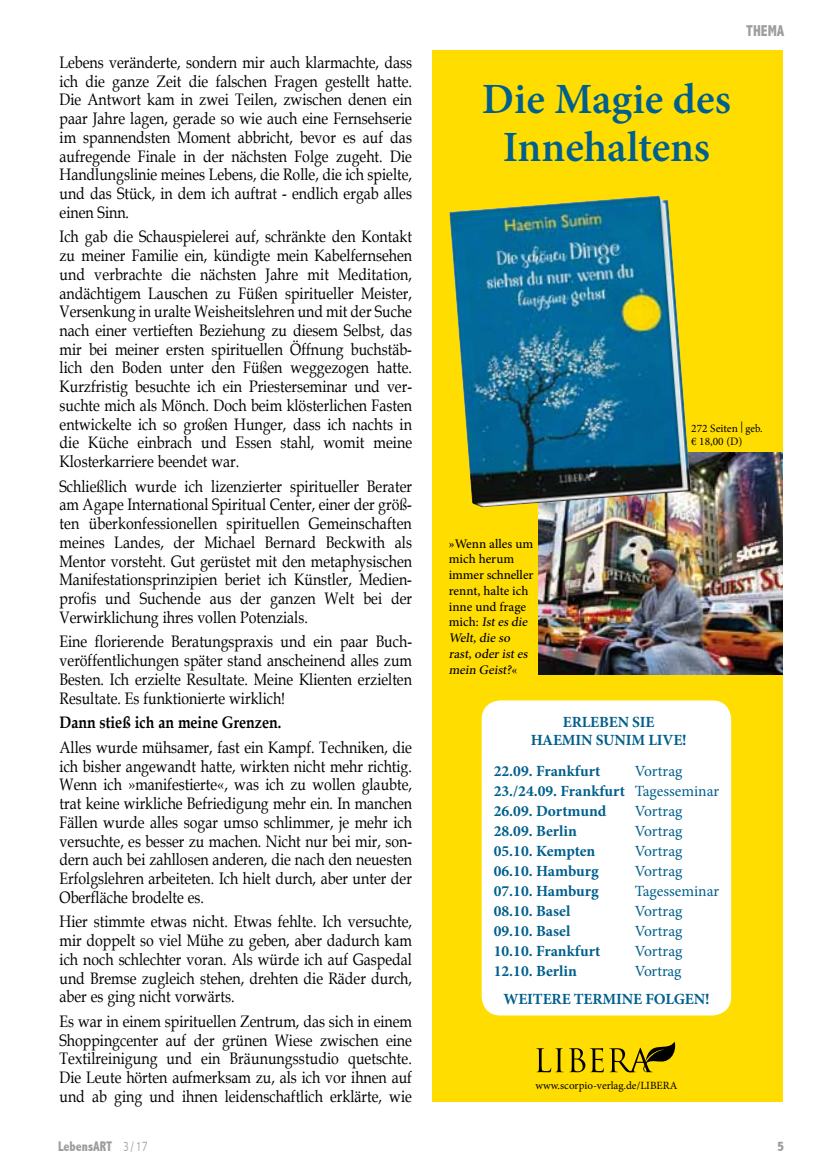
<style>
.page{position:relative;width:834px;height:1166px;background:#fff}
.page>*{position:absolute;margin:0;border:0;box-sizing:border-box;transform-origin:0 0}
.t1{font:600 43.23px/47.6px "Minion Pro";color:#005f8c;text-align:center}
.t2{font:16.62px/18.7px "Book Antiqua";color:#000;text-align:justify;scale:.85 1}
.t3{font:700 16.62px "Book Antiqua";color:#000;scale:.85 1}
.t4{font:800 condensed 15.75px "Abadi";color:#9c9e9f;scale:.92 1}
.t5{font:700 15.58px/19.9px "Minion Pro";letter-spacing:-.005em;color:#005f8c}
.t6{font:15.58px/19.9px "Minion Pro";letter-spacing:-.005em;color:#005f8c}
.t7{font:800 condensed 14px "Abadi";color:#9c9e9f;scale:.92 1}
.t8{font:800 condensed 14px "Abadi";color:#9c9e9f}
.t9{font:500 13.12px/15.8px "Minion Pro";color:#000}
.t10{font:11.38px/13.7px "Minion Pro";color:#000}
.t11{font:11.03px "Minion Pro";color:#000}
.s1{font-weight:300}
</style>
<div class="page">
<div style="left:432px;top:50px;width:350px;height:1051px;background:#fd0"></div>
<img style="left:538px;top:452px;width:244px;height:222px">
<img style="left:449px;top:195px;width:242px;height:312px">
<svg style="left:536px;top:1041px;width:139px;height:31px"></svg>
<div style="left:481px;top:700px;width:250px;height:315px;background:#fff;border-radius:19px"></div>
<p class="t2" style="left:60px;top:53px;width:416px">Lebens veränderte, sondern mir auch klarmachte, dass ich die ganze Zeit die falschen Fragen gestellt hatte.<br>Die Antwort kam in zwei Teilen, zwischen denen ein paar Jahre lagen, gerade so wie auch eine Fernsehserie im spannendsten Moment abbricht, bevor es auf das aufregende Finale in der nächsten Folge zugeht. Die Handlungslinie meines Lebens, die Rolle, die ich spielte, und das Stück, in dem ich auftrat - endlich ergab alles einen Sinn.</p>
<p class="t2" style="left:60px;top:227px;width:416px">Ich gab die Schauspielerei auf, schränkte den Kontakt zu meiner Familie ein, kündigte mein Kabelfernsehen und verbrachte die nächsten Jahre mit Meditation, andächtigem Lauschen zu Füßen spiritueller Meister, Versenkung in uralte Weisheitslehren und mit der Suche nach einer vertieften Beziehung zu diesem Selbst, das mir bei meiner ersten spirituellen Öffnung buchstäb&shy;lich den Boden unter den Füßen weggezogen hatte.<br>Kurzfristig besuchte ich ein Priesterseminar und ver&shy;suchte mich als Mönch. Doch beim klösterlichen Fasten entwickelte ich so großen Hunger, dass ich nachts in die Küche einbrach und Essen stahl, womit meine Klosterkarriere beendet war.</p>
<p class="t2" style="left:60px;top:476px;width:416px">Schließlich wurde ich lizenzierter spiritueller Berater am Agape International Spiritual Center, einer der größ&shy;ten überkonfessionellen spirituellen Gemeinschaften meines Landes, der Michael Bernard Beckwith als Mentor vorsteht. Gut gerüstet mit den metaphysischen Manifestationsprinzipien beriet ich Künstler, Medien&shy;profis und Suchende aus der ganzen Welt bei der Verwirklichung ihres vollen Potenzials.</p>
<p class="t2" style="left:60px;top:632px;width:416px">Eine florierende Beratungspraxis und ein paar Buch&shy;veröffentlichungen später stand anscheinend alles zum Besten. Ich erzielte Resultate. Meine Klienten erzielten Resultate. Es funktionierte wirklich!</p>
<p class="t3" style="left:60px;top:711px;width:262px">Dann stieß ich an meine Grenzen.</p>
<p class="t2" style="left:60px;top:737px;width:416px">Alles wurde mühsamer, fast ein Kampf. Techniken, die ich bisher angewandt hatte, wirkten nicht mehr richtig.<br>Wenn ich »manifestierte«, was ich zu wollen glaubte, trat keine wirkliche Befriedigung mehr ein. In manchen Fällen wurde alles sogar umso schlimmer, je mehr ich versuchte, es besser zu machen. Nicht nur bei mir, son&shy;dern auch bei zahllosen anderen, die nach den neuesten Erfolgslehren arbeiteten. Ich hielt durch, aber unter der Oberfläche brodelte es.</p>
<p class="t2" style="left:60px;top:912px;width:416px">Hier stimmte etwas nicht. Etwas fehlte. Ich versuchte, mir doppelt so viel Mühe zu geben, aber dadurch kam ich noch schlechter voran. Als würde ich auf Gaspedal und Bremse zugleich stehen, drehten die Räder durch, aber es ging nicht vorwärts.</p>
<p class="t2" style="left:60px;top:1011px;width:416px">Es war in einem spirituellen Zentrum, das sich in einem Shoppingcenter auf der grünen Wiese zwischen eine Textilreinigung und ein Bräunungsstudio quetschte.<br>Die Leute hörten aufmerksam zu, als ich vor ihnen auf und ab ging und ihnen leidenschaftlich erklärte, wie</p>
<p class="t7" style="left:58px;top:1138px;width:99px">LebensART <span class="s1">3 / 17</span></p>
<p class="t4" style="left:746px;top:21px;width:43px">THEMA</p>
<h1 class="t1" style="left:482px;top:75px;width:250px">Die Magie des<br>Innehaltens</h1>
<p class="t9" style="left:448px;top:536px;width:86px">»Wenn alles um mich herum immer schneller rennt, halte ich inne und frage m i ch : Istes die<br>Welt,die so rast,oder istes mein Geist?«</p>
<p class="t10" style="left:691px;top:421px;width:73px">272 Seiten <sup>|</sup> geb. € 18,00 (D)</p>
<p class="t5" style="left:530px;top:713px;width:157px;line-height:17.7px;text-align:center">ERLEBEN SIE<br>HAEMIN SUNIM LIVE!</p>
<p class="t5" style="left:493px;top:761px;width:133px">22.09. Frankfurt<br>23./24.09. Frankfurt<br>26.09. Dortmund<br>28.09. Berlin<br>05.10. Kempten<br>06.10. Hamburg<br>07.10. Hamburg<br>08.10. Basel<br>09.10. Basel<br>10.10. Frankfurt<br>12.10. Berlin</p>
<p class="t6" style="left:634px;top:761px;width:86px">Vortrag<br>Tagesseminar<br>Vortrag<br>Vortrag<br>Vortrag<br>Vortrag<br>Tagesseminar<br>Vortrag<br>Vortrag<br>Vortrag<br>Vortrag</p>
<p class="t5" style="left:503px;top:989px;width:208px">WEITERE TERMINE FOLGEN!</p>
<p class="t11" style="left:535px;top:1078px;width:143px">www.scorpio-verlag.de/LIBERA</p>
<p class="t8" style="left:777px;top:1138px;width:9px">5</p>
</div>
